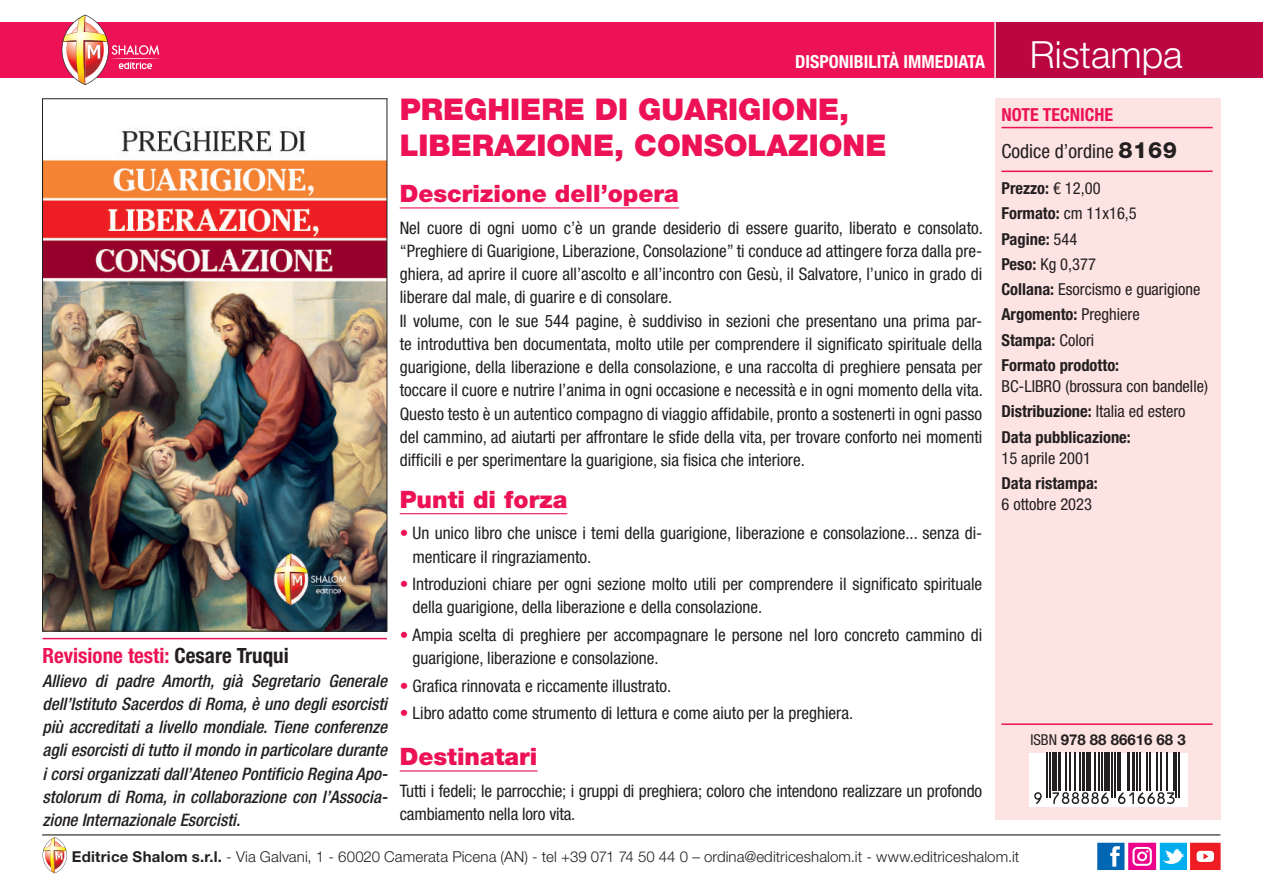
<style>
.page{position:relative;width:1263px;height:893px;background:#fff}
.page>*{position:absolute;margin:0;border:0;box-sizing:border-box;transform-origin:0 0}
.t1{font:300 37.5px "Helvetica Neue LT Std";color:#fff}
.t2{font:900 30px/36px "Helvetica Neue LT Std";color:#ed1255}
.t3{font:900 24px "Helvetica Neue LT Std";color:#ed1255}
.t4{font:700 condensed 21px "Helvetica Neue LT Std";color:#ed1255}
.t5{font:condensed 19.5px "Helvetica Neue LT Std";color:#231f20}
.t6{font:700 condensed 18px "Helvetica Neue LT Std";color:#fff}
.t7{font:700 condensed 18px "Helvetica Neue LT Std";color:#ed1255}
.t8{font:condensed 17.25px/23.2px "Helvetica Neue LT Std";color:#231f20}
.t9{font:italic 500 condensed 17.25px/23.2px "Helvetica Neue LT Std";color:#231f20;text-align:justify}
.t10{font:700 condensed 16.5px/25.2px "Helvetica Neue LT Std";color:#231f20}
.t11{font:condensed 16.5px/25.2px "Helvetica Neue LT Std";color:#231f20}
.t12{font:300 15px "Helvetica Neue LT Std";letter-spacing:.005em;color:#231f20}
.t13{font:700 15px "Helvetica Neue LT Std";color:#231f20}
.s1{color:#231f20}
.s2{font-weight:500;color:#ed1255}
.s3{font-weight:800;font-stretch:normal;font-size:22.5px}
.s4{font-weight:400}
.s5{font-weight:700}
.s6{font-weight:400;font-stretch:condensed}
</style>
<div class="page">
<div style="left:995px;top:99px;width:225px;height:721px;background:#fde3e1"></div>
<div style="left:0;top:22px;width:994px;height:55px;background:#ed1255"></div>
<div style="left:994px;top:22px;width:269px;height:55px;background:#ba0641"></div>
<img style="left:62px;top:15px;width:98px;height:70px">
<svg style="left:43px;top:837px;width:24px;height:37px"></svg>
<hr style="left:42px;top:834px;width:1178px;height:1px;background:#231f20">
<hr style="left:43px;top:638px;width:344px;height:1px;background:#ed1255">
<hr style="left:400px;top:207px;width:279px;height:1px;background:#ed1255">
<hr style="left:400px;top:513px;width:167px;height:1px;background:#ed1255">
<hr style="left:400px;top:770px;width:137px;height:2px;background:#ed1255">
<img style="left:44px;top:128px;width:341px;height:501px">
<hr style="left:994px;top:9px;width:2px;height:76px;background:#fff">
<hr style="left:1001px;top:127px;width:212px;height:1px;background:#ed1255">
<hr style="left:1001px;top:171px;width:212px;height:1px;background:#ed1255">
<svg style="left:1029px;top:753px;width:158px;height:53px;background:#dad9d9"></svg>
<svg style="left:1034px;top:792px;width:8px;height:12px"></svg>
<hr style="left:1047px;top:753px;width:1px;height:44px;background:#231f20">
<hr style="left:1049px;top:753px;width:2px;height:44px;background:#231f20">
<hr style="left:1052px;top:753px;width:4px;height:37px;background:#231f20">
<hr style="left:1058px;top:753px;width:3px;height:37px;background:#231f20">
<hr style="left:1065px;top:753px;width:1px;height:37px;background:#231f20">
<hr style="left:1069px;top:753px;width:1px;height:37px;background:#231f20">
<hr style="left:1075px;top:753px;width:1px;height:37px;background:#231f20">
<hr style="left:1079px;top:753px;width:1px;height:37px;background:#231f20">
<hr style="left:1082px;top:753px;width:2px;height:37px;background:#231f20">
<hr style="left:1086px;top:753px;width:4px;height:37px;background:#231f20">
<hr style="left:1094px;top:753px;width:2px;height:37px;background:#231f20">
<hr style="left:1099px;top:753px;width:1px;height:37px;background:#231f20">
<svg style="left:1052px;top:792px;width:57px;height:12px"></svg>
<hr style="left:1101px;top:753px;width:2px;height:37px;background:#231f20">
<div style="left:1104px;top:753px;width:6px;height:37px;background:#231f20"></div>
<hr style="left:1111px;top:753px;width:1px;height:44px;background:#231f20">
<hr style="left:1114px;top:753px;width:1px;height:44px;background:#231f20">
<hr style="left:1117px;top:753px;width:1px;height:37px;background:#231f20">
<hr style="left:1119px;top:753px;width:2px;height:37px;background:#231f20">
<hr style="left:1127px;top:753px;width:2px;height:37px;background:#231f20">
<hr style="left:1132px;top:753px;width:3px;height:37px;background:#231f20">
<hr style="left:1136px;top:753px;width:2px;height:37px;background:#231f20">
<hr style="left:1139px;top:753px;width:2px;height:37px;background:#231f20">
<hr style="left:1146px;top:753px;width:2px;height:37px;background:#231f20">
<hr style="left:1149px;top:753px;width:1px;height:37px;background:#231f20">
<hr style="left:1156px;top:753px;width:1px;height:37px;background:#231f20">
<hr style="left:1160px;top:753px;width:1px;height:37px;background:#231f20">
<svg style="left:1118px;top:792px;width:57px;height:12px"></svg>
<hr style="left:1166px;top:753px;width:1px;height:37px;background:#231f20">
<hr style="left:1173px;top:753px;width:1px;height:37px;background:#231f20">
<hr style="left:1176px;top:753px;width:1px;height:44px;background:#231f20">
<hr style="left:1178px;top:753px;width:2px;height:44px;background:#231f20">
<hr style="left:1001px;top:723px;width:212px;height:2px;background:#ed1255">
<svg style="left:1097px;top:843px;width:123px;height:27px"></svg>
<p class="t6" style="left:795px;top:50px;width:191px">DISPONIBILITÀ IMMEDIATA</p>
<p class="t4" style="left:43px;top:643px;width:248px">Revisione testi: <span class="s1">Cesare Truqui</span></p>
<p class="t9" style="left:43px;top:669px;width:346px">Allievo di padre Amorth, già Segretario Generale dell’Istituto Sacerdos di Roma, è uno degli esorcisti più accreditati a livello mondiale. Tiene conferenze agli esorcisti di tutto il mondo in particolare durante i corsi organizzati dall’Ateneo Pontificio Regina Apo&shy;stolorum di Roma, in collaborazione con l’Associa&shy;zione Internazionale Esorcisti.</p>
<h2 class="t2" style="left:400px;top:91px;width:488px">PREGHIERE DI GUARIGIONE,<br>LIBERAZIONE, CONSOLAZIONE</h2>
<h3 class="t3" style="left:400px;top:179px;width:281px">Descrizione dell’opera</h3>
<p class="t8" style="left:400px;top:216px;width:585px">Nel cuore di ogni uomo c’è un grande desiderio di essere guarito, liberato e consolato. “Preghiere di Guarigione, Liberazione, Consolazione” ti conduce ad attingere forza dalla pre&shy;ghiera, ad aprire il cuore all’ascolto e all’incontro con Gesù, il Salvatore, l’unico in grado di liberare dal male, di guarire e di consolare.<br>Il volume, con le sue 544 pagine, è suddiviso in sezioni che presentano una prima par&shy;te introduttiva ben documentata, molto utile per comprendere il significato spirituale della guarigione, della liberazione e della consolazione, e una raccolta di preghiere pensata per toccare il cuore e nutrire l’anima in ogni occasione e necessità e in ogni momento della vita.<br>Questo testo è un autentico compagno di viaggio affidabile, pronto a sostenerti in ogni passo del cammino, ad aiutarti per affrontare le sfide della vita, per trovare conforto nei momenti difficili e per sperimentare la guarigione, sia fisica che interiore.</p>
<h3 class="t3" style="left:400px;top:485px;width:169px">Punti di forza</h3>
<p class="t8" style="left:412px;top:522px;width:571px;text-indent:-13px"><span class="s2">•</span> Un unico libro che unisce i temi della guarigione, liberazione e consolazione... senza di&shy;menticare il ringraziamento.</p>
<p class="t8" style="left:412px;top:572px;width:571px;text-indent:-13px"><span class="s2">•</span> Introduzioni chiare per ogni sezione molto utili per comprendere il significato spirituale della guarigione, della liberazione e della consolazione.</p>
<p class="t8" style="left:412px;top:623px;width:571px;text-indent:-13px"><span class="s2">•</span> Ampia scelta di preghiere per accompagnare le persone nel loro concreto cammino di guarigione, liberazione e consolazione.</p>
<p class="t8" style="left:400px;top:674px;width:273px"><span class="s2">•</span> Grafica rinnovata e riccamente illustrato.</p>
<p class="t8" style="left:400px;top:701px;width:455px"><span class="s2">•</span> Libro adatto come strumento di lettura e come aiuto per la preghiera.</p>
<h3 class="t3" style="left:400px;top:742px;width:139px">Destinatari</h3>
<p class="t8" style="left:400px;top:779px;width:584px">Tutti i fedeli; le parrocchie; i gruppi di preghiera; coloro che intendono realizzare un profondo cambiamento nella loro vita.</p>
<h1 class="t1" style="left:1030px;top:31px;width:154px">Ristampa</h1>
<p class="t7" style="left:1001px;top:103px;width:113px">NOTE TECNICHE</p>
<p class="t5" style="left:1001px;top:140px;width:177px">Codice d’ordine <span class="s3">8169</span></p>
<p class="t10" style="left:1001px;top:176px;width:201px">Prezzo: <span class="s4">€ 12,00<br></span>Formato: <span class="s4">cm 11x16,5<br></span>Pagine: <span class="s4">544<br></span>Peso: <span class="s4">Kg 0,377<br></span>Collana: <span class="s4">Esorcismo e guarigione<br></span>Argomento: <span class="s4">Preghiere<br></span>Stampa: <span class="s4">Colori<br></span>Formato prodotto:</p>
<p class="t11" style="left:1001px;top:373px;width:208px">BC-LIBRO (brossura con bandelle)<br><span class="s5">Distribuzione:</span> Italia ed estero<br><span class="s5">Data pubblicazione:</span></p>
<p class="t11" style="left:1001px;top:445px;width:91px">15 aprile 2001</p>
<p class="t10" style="left:1001px;top:470px;width:98px">Data ristampa:</p>
<p class="t11" style="left:1001px;top:491px;width:92px">6 ottobre 2023</p>
<p class="t13" style="left:1030px;top:730px;width:157px"><span class="s6">ISBN</span> 978 88 86616 68 3</p>
<p class="t12" style="left:72px;top:847px;width:949px"><span class="s5">Editrice Shalom s.r.l.</span> - Via Galvani, 1 - 60020 Camerata Picena (AN) - tel +39 071 74 50 44 0 – ordina@editriceshalom.it - www.editriceshalom.it</p>
</div>
